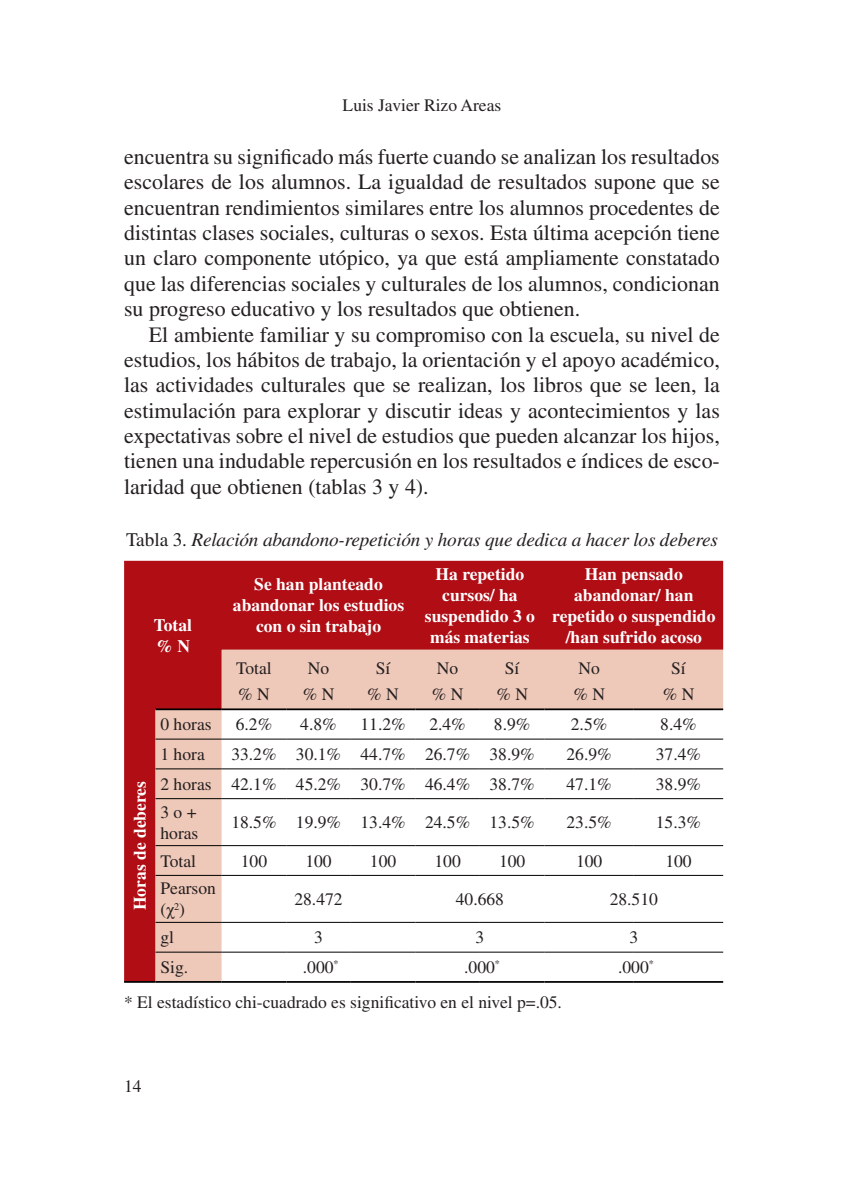
<style>
.page{position:relative;width:844px;height:1191px;background:#fff}
.page>*{position:absolute;margin:0;border:0;box-sizing:border-box;transform-origin:0 0}
.t1{font:21.88px/25.4px "Times LT Std";color:#231f20;text-align:justify}
.t2{font:italic 19.25px "Times LT Std";letter-spacing:-.01em;color:#231f20}
.t3{font:17.5px/21px "Times LT Std";color:#231f20}
.t4{font:700 17.5px/21px "Times LT Std";color:#fff;text-align:center}
.s1{font-style:normal}
.s2{font-family:"Times New Roman"}
</style>
<div class="page">
<div style="left:124px;top:561px;width:599px;height:420px;background:#b00d15"></div>
<svg style="left:155px;top:650px;width:568px;height:331px;fill:#eec8b8"></svg>
<svg style="left:222px;top:710px;width:501px;height:271px"></svg>
<hr style="left:155px;top:738px;width:67px;height:1px;background:#000">
<hr style="left:222px;top:738px;width:64px;height:1px;background:#000">
<hr style="left:286px;top:738px;width:65px;height:1px;background:#000">
<hr style="left:351px;top:738px;width:64px;height:1px;background:#000">
<hr style="left:415px;top:738px;width:65px;height:1px;background:#000">
<hr style="left:480px;top:738px;width:64px;height:1px;background:#000">
<hr style="left:544px;top:738px;width:89px;height:1px;background:#000">
<hr style="left:633px;top:738px;width:90px;height:1px;background:#000">
<hr style="left:155px;top:768px;width:67px;height:1px;background:#000">
<hr style="left:222px;top:768px;width:64px;height:1px;background:#000">
<hr style="left:286px;top:768px;width:65px;height:1px;background:#000">
<hr style="left:351px;top:768px;width:64px;height:1px;background:#000">
<hr style="left:415px;top:768px;width:65px;height:1px;background:#000">
<hr style="left:480px;top:768px;width:64px;height:1px;background:#000">
<hr style="left:544px;top:768px;width:89px;height:1px;background:#000">
<hr style="left:633px;top:768px;width:90px;height:1px;background:#000">
<hr style="left:155px;top:798px;width:67px;height:1px;background:#000">
<hr style="left:222px;top:798px;width:64px;height:1px;background:#000">
<hr style="left:286px;top:798px;width:65px;height:1px;background:#000">
<hr style="left:351px;top:798px;width:64px;height:1px;background:#000">
<hr style="left:415px;top:798px;width:65px;height:1px;background:#000">
<hr style="left:480px;top:798px;width:64px;height:1px;background:#000">
<hr style="left:544px;top:798px;width:89px;height:1px;background:#000">
<hr style="left:633px;top:798px;width:90px;height:1px;background:#000">
<hr style="left:155px;top:845px;width:67px;height:1px;background:#000">
<hr style="left:222px;top:845px;width:64px;height:1px;background:#000">
<hr style="left:286px;top:845px;width:65px;height:1px;background:#000">
<hr style="left:351px;top:845px;width:64px;height:1px;background:#000">
<hr style="left:415px;top:845px;width:65px;height:1px;background:#000">
<hr style="left:480px;top:845px;width:64px;height:1px;background:#000">
<hr style="left:544px;top:845px;width:89px;height:1px;background:#000">
<hr style="left:633px;top:845px;width:90px;height:1px;background:#000">
<hr style="left:155px;top:875px;width:67px;height:1px;background:#000">
<hr style="left:222px;top:875px;width:64px;height:1px;background:#000">
<hr style="left:286px;top:875px;width:65px;height:1px;background:#000">
<hr style="left:351px;top:875px;width:64px;height:1px;background:#000">
<hr style="left:415px;top:875px;width:65px;height:1px;background:#000">
<hr style="left:480px;top:875px;width:64px;height:1px;background:#000">
<hr style="left:544px;top:875px;width:89px;height:1px;background:#000">
<hr style="left:633px;top:875px;width:90px;height:1px;background:#000">
<hr style="left:155px;top:922px;width:67px;height:1px;background:#000">
<hr style="left:222px;top:922px;width:64px;height:1px;background:#000">
<hr style="left:286px;top:922px;width:65px;height:1px;background:#000">
<hr style="left:351px;top:922px;width:64px;height:1px;background:#000">
<hr style="left:415px;top:922px;width:65px;height:1px;background:#000">
<hr style="left:480px;top:922px;width:64px;height:1px;background:#000">
<hr style="left:544px;top:922px;width:89px;height:1px;background:#000">
<hr style="left:633px;top:922px;width:90px;height:1px;background:#000">
<hr style="left:222px;top:951px;width:64px;height:1px;background:#000">
<hr style="left:286px;top:951px;width:65px;height:1px;background:#000">
<hr style="left:351px;top:951px;width:64px;height:1px;background:#000">
<hr style="left:415px;top:951px;width:65px;height:1px;background:#000">
<hr style="left:480px;top:951px;width:64px;height:1px;background:#000">
<hr style="left:544px;top:951px;width:89px;height:1px;background:#000">
<hr style="left:633px;top:951px;width:90px;height:1px;background:#000">
<hr style="left:155px;top:951px;width:67px;height:1px;background:#000">
<hr style="left:155px;top:708px;width:67px;height:2px;background:#000">
<hr style="left:222px;top:708px;width:64px;height:2px;background:#000">
<hr style="left:286px;top:708px;width:65px;height:2px;background:#000">
<hr style="left:351px;top:708px;width:64px;height:2px;background:#000">
<hr style="left:415px;top:708px;width:65px;height:2px;background:#000">
<hr style="left:480px;top:708px;width:64px;height:2px;background:#000">
<hr style="left:544px;top:708px;width:89px;height:2px;background:#000">
<hr style="left:633px;top:708px;width:90px;height:2px;background:#000">
<hr style="left:124px;top:981px;width:31px;height:1px;background:#000">
<hr style="left:155px;top:981px;width:67px;height:1px;background:#000">
<hr style="left:222px;top:981px;width:64px;height:1px;background:#000">
<hr style="left:286px;top:981px;width:65px;height:1px;background:#000">
<hr style="left:351px;top:981px;width:64px;height:1px;background:#000">
<hr style="left:415px;top:981px;width:65px;height:1px;background:#000">
<hr style="left:480px;top:981px;width:64px;height:1px;background:#000">
<hr style="left:544px;top:981px;width:89px;height:1px;background:#000">
<hr style="left:633px;top:981px;width:90px;height:1px;background:#000">
<p class="t3" style="left:342px;top:95px;width:160px">Luis Javier Rizo Areas</p>
<p class="t1" style="left:124px;top:144px;width:597px">encuentra su significado más fuerte cuando se analizan los resultados escolares de los alumnos. La igualdad de resultados supone que se encuentran rendimientos similares entre los alumnos procedentes de distintas clases sociales, culturas o sexos. Esta última acepción tiene un claro componente utópico, ya que está ampliamente constatado que las diferencias sociales y culturales de los alumnos, condicionan su progreso educativo y los resultados que obtienen.</p>
<p class="t1" style="left:124px;top:321px;width:597px;text-indent:25px">El ambiente familiar y su compromiso con la escuela, su nivel de estudios, los hábitos de trabajo, la orientación y el apoyo académico, las actividades culturales que se realizan, los libros que se leen, la estimulación para explorar y discutir ideas y acontecimientos y las expectativas sobre el nivel de estudios que pueden alcanzar los hijos, tienen una indudable repercusión en los resultados e índices de esco&shy;laridad que obtienen (tablas 3 y 4).</p>
<p class="t2" style="left:126px;top:529px;width:593px"><span class="s1">Tabla 3.</span> Relación abandono-repetición y horas que dedica a hacer los deberes</p>
<p class="t4" style="left:154px;top:614px;width:40px;text-align:left">Total % N</p>
<p class="t4" style="left:233px;top:573px;width:173px">Se han planteado abandonar los estudios con o sin trabajo</p>
<p class="t4" style="left:425px;top:563px;width:111px">Ha repetido cursos/ ha suspendido 3 o más materias</p>
<p class="t4" style="left:552px;top:563px;width:165px">Han pensado abandonar/ han repetido o suspendido /han sufrido acoso</p>
<p class="t3" style="left:236px;top:657px;width:37px">Total</p>
<p class="t3" style="left:308px;top:657px;width:23px">No</p>
<p class="t3" style="left:376px;top:657px;width:16px">Sí</p>
<p class="t3" style="left:437px;top:657px;width:23px">No</p>
<p class="t3" style="left:505px;top:657px;width:16px">Sí</p>
<p class="t3" style="left:578px;top:657px;width:23px">No</p>
<p class="t3" style="left:671px;top:657px;width:16px">Sí</p>
<p class="t3" style="left:238px;top:684px;width:33px">% N</p>
<p class="t3" style="left:303px;top:684px;width:33px">% N</p>
<p class="t3" style="left:367px;top:684px;width:33px">% N</p>
<p class="t3" style="left:432px;top:684px;width:33px">% N</p>
<p class="t3" style="left:496px;top:684px;width:33px">% N</p>
<p class="t3" style="left:573px;top:684px;width:33px">% N</p>
<p class="t3" style="left:662px;top:684px;width:33px">% N</p>
<p class="t3" style="left:160px;top:713px;width:53px">0 horas</p>
<p class="t3" style="left:236px;top:713px;width:38px">6.2%</p>
<p class="t3" style="left:300px;top:713px;width:38px">4.8%</p>
<p class="t3" style="left:360px;top:713px;width:47px">11.2%</p>
<p class="t3" style="left:429px;top:713px;width:38px">2.4%</p>
<p class="t3" style="left:494px;top:713px;width:38px">8.9%</p>
<p class="t3" style="left:570px;top:713px;width:38px">2.5%</p>
<p class="t3" style="left:660px;top:713px;width:38px">8.4%</p>
<p class="t3" style="left:160px;top:743px;width:46px">1 hora</p>
<p class="t3" style="left:231px;top:743px;width:305px">33.2% 30.1% 44.7% 26.7% 38.9%</p>
<p class="t3" style="left:566px;top:743px;width:47px">26.9%</p>
<p class="t3" style="left:655px;top:743px;width:47px">37.4%</p>
<p class="t3" style="left:160px;top:773px;width:375px">2 horas 42.1% 45.2% 30.7% 46.4% 38.7%</p>
<p class="t3" style="left:566px;top:773px;width:47px">47.1%</p>
<p class="t3" style="left:655px;top:773px;width:47px">38.9%</p>
<p class="t3" style="left:160px;top:801px;width:39px">3 o + horas</p>
<p class="t3" style="left:231px;top:811px;width:305px">18.5% 19.9% 13.4% 24.5% 13.5%</p>
<p class="t3" style="left:566px;top:811px;width:47px">23.5%</p>
<p class="t3" style="left:655px;top:811px;width:47px">15.3%</p>
<p class="t3" style="left:160px;top:850px;width:37px">Total</p>
<p class="t3" style="left:241px;top:850px;width:28px">100</p>
<p class="t3" style="left:305px;top:850px;width:28px">100</p>
<p class="t3" style="left:370px;top:850px;width:28px">100</p>
<p class="t3" style="left:434px;top:850px;width:28px">100</p>
<p class="t3" style="left:499px;top:850px;width:28px">100</p>
<p class="t3" style="left:576px;top:850px;width:28px">100</p>
<p class="t3" style="left:665px;top:850px;width:28px">100</p>
<p class="t3" style="left:160px;top:878px;width:57px">Pearson (<span class="s2">χ</span><sup>2</sup>)</p>
<p class="t3" style="left:294px;top:888px;width:50px">28.472</p>
<p class="t3" style="left:455px;top:888px;width:50px">40.668</p>
<p class="t3" style="left:609px;top:888px;width:50px">28.510</p>
<p class="t3" style="left:160px;top:926px;width:15px">gl</p>
<p class="t3" style="left:314px;top:926px;width:10px">3</p>
<p class="t3" style="left:475px;top:926px;width:10px">3</p>
<p class="t3" style="left:629px;top:926px;width:10px">3</p>
<p class="t3" style="left:160px;top:956px;width:29px">Sig.</p>
<p class="t3" style="left:303px;top:956px;width:37px">.000<sup>*</sup></p>
<p class="t3" style="left:464px;top:956px;width:37px">.000<sup>*</sup></p>
<p class="t3" style="left:618px;top:956px;width:37px">.000<sup>*</sup></p>
<p class="t3" style="left:124px;top:992px;width:439px">* El estadístico chi-cuadrado es significativo en el nivel p=.05.</p>
<p class="t4" style="left:129px;top:910px;width:130px;rotate:-90deg">Horas de deberes</p>
<p class="t3" style="left:124px;top:1075px;width:19px">14</p>
</div>
